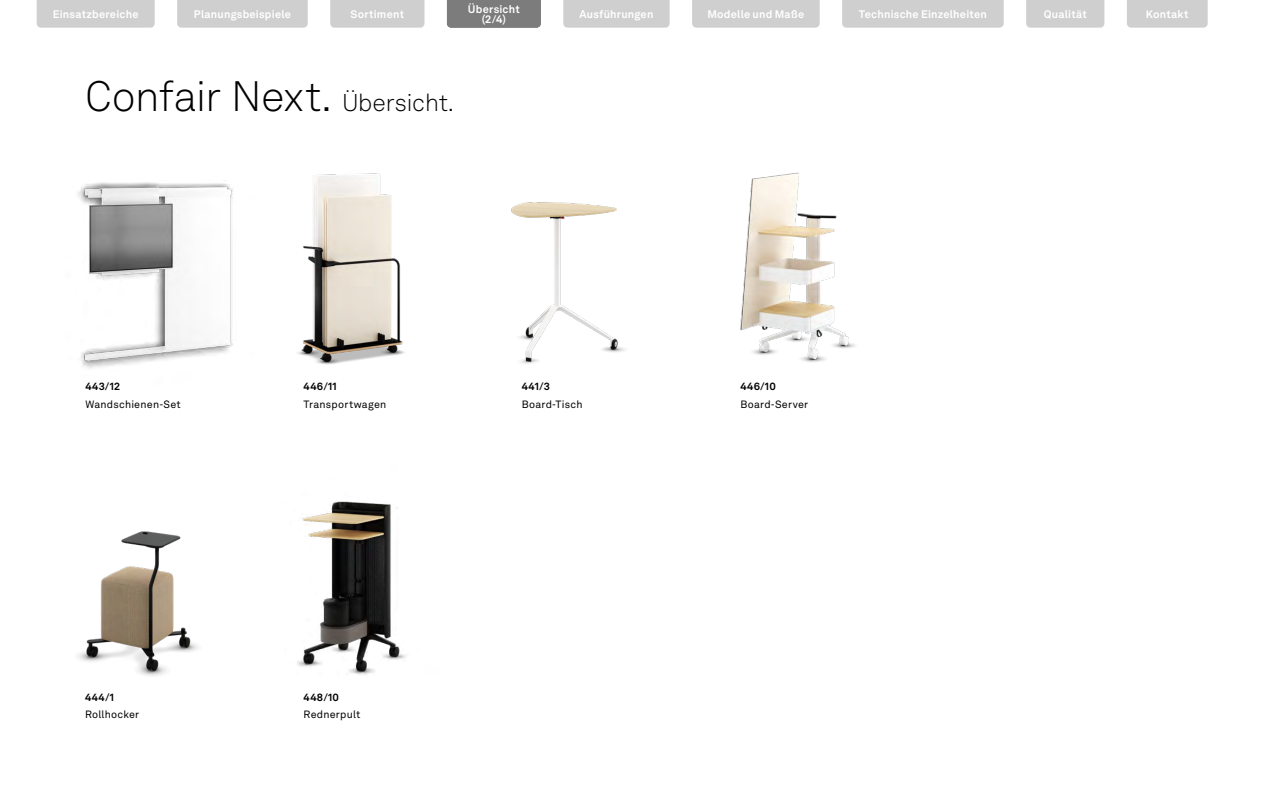
<style>
.page{position:relative;width:1263px;height:808px;background:#fff}
.page>*{position:absolute;margin:0;border:0;box-sizing:border-box;transform-origin:0 0}
.t1{font:300 42px "Akkurat LL";letter-spacing:-.015em;color:#000}
.t2{font:700 10.8px/10.5px "Akkurat LL";letter-spacing:.02em;color:#fff;text-align:center}
.t3{font:10.5px "Akkurat LL";letter-spacing:.02em;color:#000}
.t4{font:700 10.5px "Akkurat LL";letter-spacing:.035em;color:#000}
.s1{font-size:24px}
</style>
<div class="page">
<img style="left:78px;top:531px;width:120px;height:145px">
<img style="left:297px;top:501px;width:109px;height:174px">
<img style="left:740px;top:172px;width:116px;height:190px">
<img style="left:511px;top:202px;width:115px;height:162px">
<img style="left:298px;top:173px;width:107px;height:192px">
<img style="left:78px;top:182px;width:155px;height:187px">
<div style="left:37px;top:0;width:118px;height:28px;background:#cfcfcf"></div>
<div style="left:563px;top:0;width:107px;height:28px;background:#cfcfcf"></div>
<div style="left:177px;top:0;width:131px;height:28px;background:#cfcfcf"></div>
<div style="left:330px;top:0;width:94px;height:28px;background:#cfcfcf"></div>
<div style="left:1127px;top:0;width:81px;height:28px;background:#cfcfcf"></div>
<div style="left:692px;top:0;width:128px;height:28px;background:#cfcfcf"></div>
<div style="left:842px;top:0;width:162px;height:28px;background:#cfcfcf"></div>
<div style="left:1026px;top:0;width:78px;height:28px;background:#cfcfcf"></div>
<div style="left:447px;top:0;width:94px;height:28px;background:#7c7c7c"></div>
<p class="t2" style="left:468px;top:3px;width:54px">Übersicht (2/4)</p>
<p class="t2" style="left:53px;top:8px;width:87px">Einsatzbereiche</p>
<p class="t2" style="left:194px;top:8px;width:99px">Planungsbeispiele</p>
<p class="t2" style="left:350px;top:8px;width:55px">Sortiment</p>
<p class="t2" style="left:468px;top:8px;width:54px">Übersicht</p>
<p class="t2" style="left:579px;top:8px;width:76px">Ausführungen</p>
<p class="t2" style="left:707px;top:8px;width:98px">Modelle und Maße</p>
<p class="t2" style="left:859px;top:8px;width:129px">Technische Einzelheiten</p>
<p class="t2" style="left:1044px;top:8px;width:45px">Qualität</p>
<p class="t2" style="left:1146px;top:8px;width:44px">Kontakt</p>
<h1 class="t1" style="left:85px;top:67px;width:371px">Confair Next. <span class="s1">Übersicht.</span></h1>
<p class="t4" style="left:85px;top:379px;width:36px">443/12</p>
<p class="t3" style="left:85px;top:396px;width:97px">Wandschienen-Set</p>
<p class="t4" style="left:304px;top:379px;width:35px">446/11</p>
<p class="t3" style="left:304px;top:396px;width:84px">Transportwagen</p>
<p class="t4" style="left:522px;top:379px;width:30px">441/3</p>
<p class="t3" style="left:522px;top:396px;width:62px">Board-Tisch</p>
<p class="t4" style="left:85px;top:689px;width:31px">444/1</p>
<p class="t3" style="left:85px;top:707px;width:56px">Rollhocker</p>
<p class="t4" style="left:304px;top:689px;width:37px">448/10</p>
<p class="t3" style="left:304px;top:707px;width:58px">Rednerpult</p>
<p class="t4" style="left:740px;top:379px;width:37px">446/10</p>
<p class="t3" style="left:740px;top:396px;width:70px">Board-Server</p>
</div>
